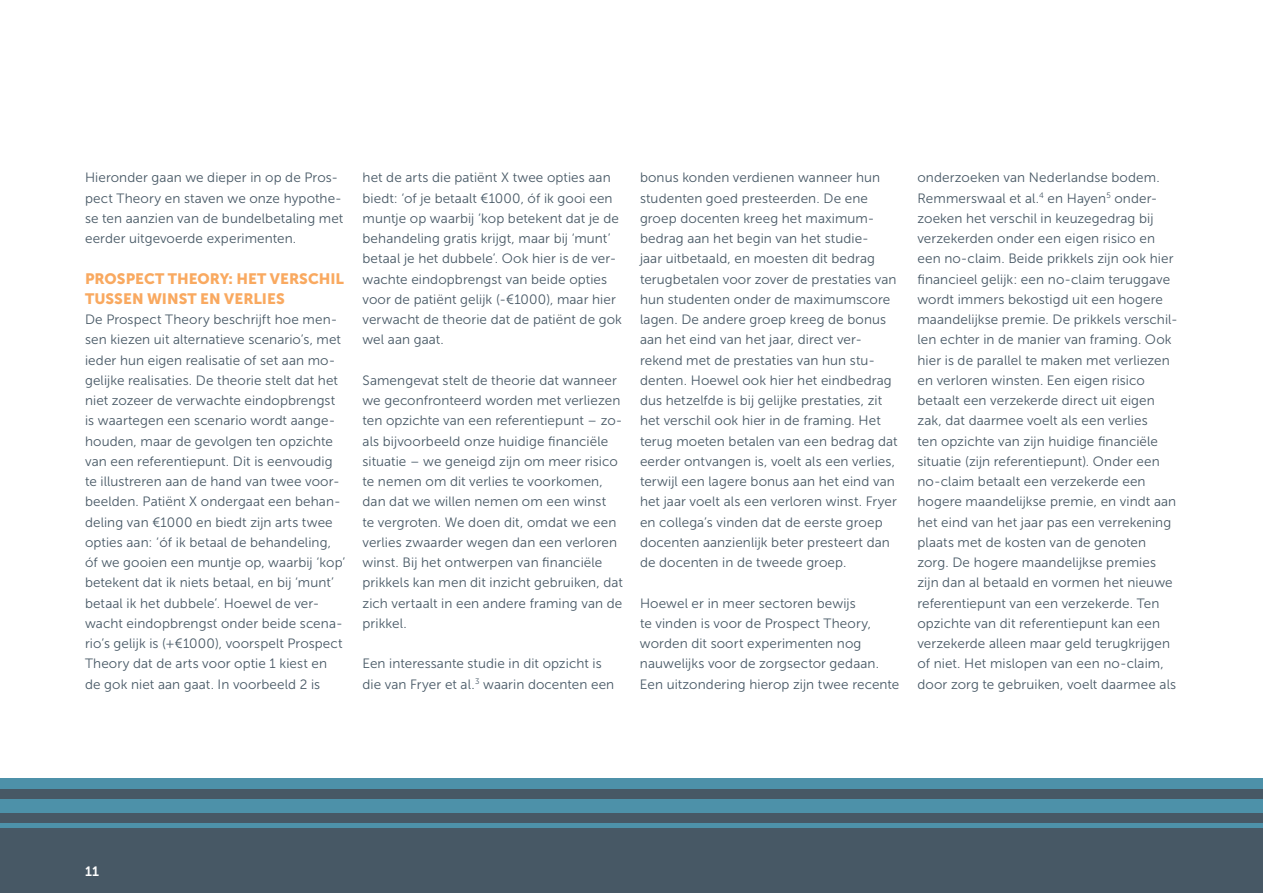
<style>
.page{position:relative;width:1263px;height:893px;background:#fff}
.page>*{position:absolute;margin:0;border:0;box-sizing:border-box;transform-origin:0 0}
.t1{font:15px/20.2px "Museo Sans 900";color:#f9a960}
.t2{font:13.5px/20.2px "Museo Sans 300";letter-spacing:.01em;color:#475865}
.t3{font:13.5px "Museo Sans 700";color:#fff}
</style>
<div class="page">
<div style="left:0;top:778px;width:1263px;height:115px;background:#475865"></div>
<div style="left:0;top:778px;width:1263px;height:11px;background:#4d91a9"></div>
<div style="left:0;top:799px;width:1263px;height:14px;background:#4d91a9"></div>
<hr style="left:0;top:823px;width:1263px;height:4px;background:#4d91a9">
<p class="t2" style="left:85px;top:168px;width:260px">H ieronder gaan we dieper in op de Pros&shy;pect Theory en staven we onze hypothe&shy;se ten aanzien van de bundelbetaling met eerder uitgevoerde experimenten.</p>
<p class="t1" style="left:85px;top:268px;width:260px">PROSPECT THEORY: HET VERSCHIL<br>TUSSEN WINST EN VERLIES</p>
<p class="t2" style="left:85px;top:309px;width:262px">De Prospect Theory beschrijft hoe men&shy;sen kiezen uit alternatieve scenario’s, met ieder hun eigen realisatie of set aan mo&shy;gelijke realisaties. De theorie stelt dat het niet zozeer de verwachte eindopbrengst is waartegen een scenario wordt aange&shy;houden, maar de gevolgen ten opzichte van een referentiepunt. Dit is eenvoudig te illustreren aan de hand van twee voor&shy;beelden. Patiënt X ondergaat een behan&shy;deling van €1000 en biedt zijn arts twee opties aan: ‘óf ik betaal de behandeling, óf we gooien een muntje op, waarbij ‘kop’ betekent dat ik niets betaal, en bij ‘munt’ betaal ik het dubbele’. H oewel de ver&shy;wacht eindopbrengst onder beide scena&shy;rio’s gelijk is (+€1000), voorspelt Prospect Theory dat de arts voor optie 1 kiest en de gok niet aan gaat. I n voorbeeld 2 is</p>
<p class="t2" style="left:362px;top:168px;width:261px">het de arts die patiënt X twee opties aan biedt: ‘of je betaalt €1000, óf ik gooi een muntje op waarbij ‘kop betekent dat je de behandeling gratis krijgt, maar bij ‘munt’ betaal je het dubbele’. Ook hier is de ver&shy;wachte eindopbrengst van beide opties voor de patiënt gelijk (-€1000), maar hier verwacht de theorie dat de patiënt de gok wel aan gaat.</p>
<p class="t2" style="left:362px;top:370px;width:262px">Samengevat stelt de theorie dat wanneer we geconfronteerd worden met verliezen ten opzichte van een referentiepunt – zo&shy;als bijvoorbeeld onze huidige financiële situatie – we geneigd zijn om meer risico te nemen om dit verlies te voorkomen, dan dat we willen nemen om een winst<br>te vergroten. We doen dit, omdat we een verlies zwaarder wegen dan een verloren winst. Bij het ontwerpen van financiële prikkels kan men dit inzicht gebruiken, dat zich vertaalt in een andere framing van de prikkel.</p>
<p class="t2" style="left:362px;top:654px;width:253px">Een interessante studie in dit opzicht is die van Fryer et al.<sup>3</sup> waarin docenten een</p>
<p class="t2" style="left:640px;top:168px;width:259px">bonus konden verdienen wanneer hun studenten goed presteerden. De ene groep docenten kreeg het maximum&shy;bedrag aan het begin van het studie-<br>jaar uitbetaald, en moesten dit bedrag terugbetalen voor zover de prestaties van hun studenten onder de maximumscore lagen. De andere groep kreeg de bonus aan het eind van het jaar, direct ver&shy;rekend met de prestaties van hun stu&shy;denten. Hoewel ook hier het eindbedrag dus hetzelfde is bij gelijke prestaties, zit het verschil ook hier in de framing. Het terug moeten betalen van een bedrag dat eerder ontvangen is, voelt als een verlies, terwijl een lagere bonus aan het eind van het jaar voelt als een verloren winst. Fryer en collega’s vinden dat de eerste groep docenten aanzienlijk beter presteert dan de docenten in de tweede groep.</p>
<p class="t2" style="left:640px;top:593px;width:261px">H oewel er in meer sectoren bewijs<br>te vinden is voor de Prospect Theory, worden dit soort experimenten nog nauwelijks voor de zorgsector gedaan.<br>Een uitzondering hierop zijn twee recente</p>
<p class="t2" style="left:917px;top:168px;width:262px">onderzoeken van Nederlandse bodem.<br>Remmerswaal et al.<sup>4</sup> en Hayen<sup>5</sup> onder&shy;zoeken het verschil in keuzegedrag bij verzekerden onder een eigen risico en een no-claim. Beide prikkels zijn ook hier financieel gelijk: een no-claim teruggave wordt immers bekostigd uit een hogere maandelijkse premie. De prikkels verschil&shy;len echter in de manier van framing. Ook hier is de parallel te maken met verliezen en verloren winsten. Een eigen risico betaalt een verzekerde direct uit eigen zak, dat daarmee voelt als een verlies<br>ten opzichte van zijn huidige financiële situatie (zijn referentiepunt). Onder een no-claim betaalt een verzekerde een hogere maandelijkse premie, en vindt aan het eind van het jaar pas een verrekening plaats met de kosten van de genoten zorg. De hogere maandelijkse premies zijn dan al betaald en vormen het nieuwe referentiepunt van een verzekerde. Ten opzichte van dit referentiepunt kan een verzekerde alleen maar geld terugkrijgen of niet. H et mislopen van een no-claim, door zorg te gebruiken, voelt daarmee als</p>
<p class="t3" style="left:85px;top:864px;width:16px">11</p>
</div>
